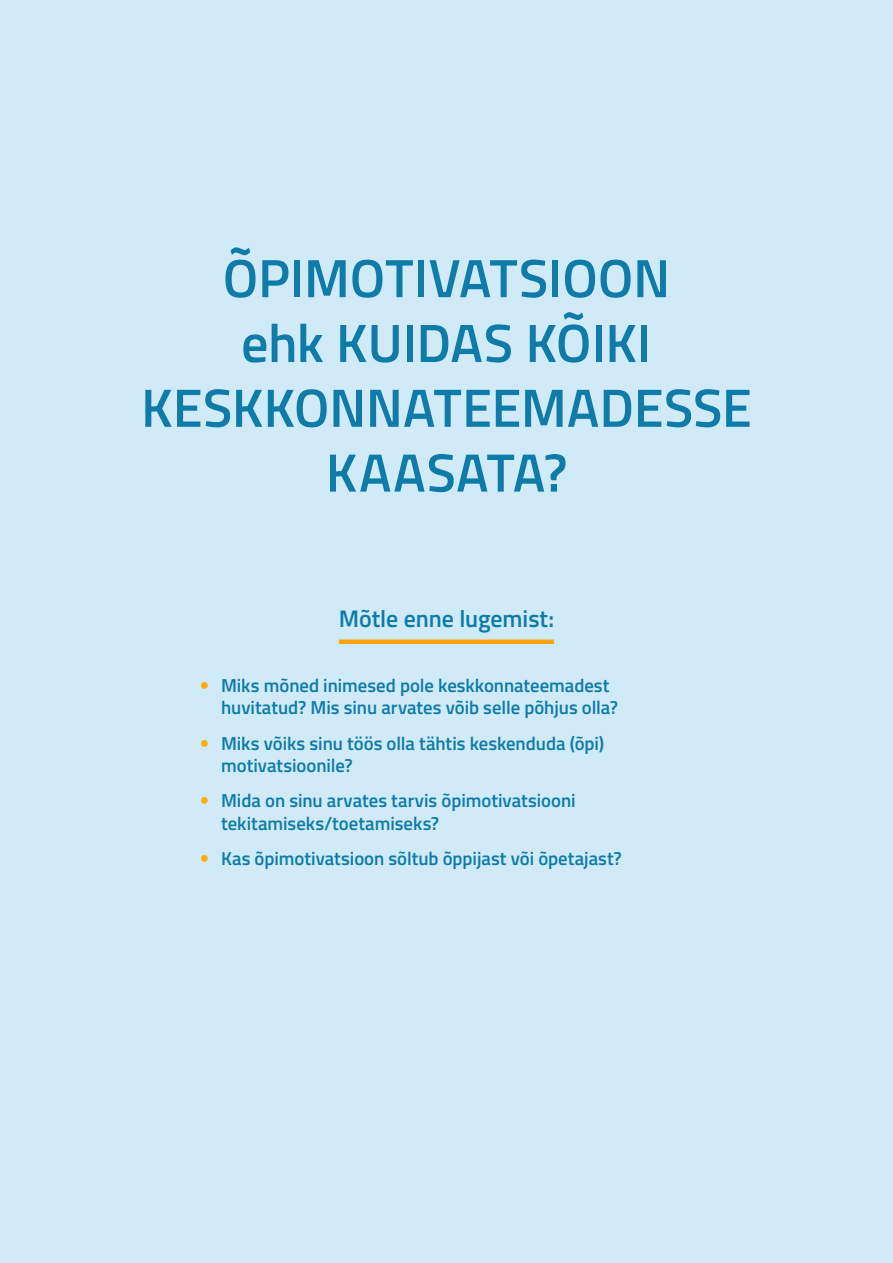
<style>
.page{position:relative;width:893px;height:1263px;background:#d0ebf7}
.page>*{position:absolute;margin:0;border:0;box-sizing:border-box;transform-origin:0 0}
.t1{font:600 54px/64.8px "Titillium Web";letter-spacing:-.005em;color:#0f7ba9;text-align:center}
.t2{font:600 24px "Titillium Web";letter-spacing:-.005em;color:#0f7ba9}
.t3{font:600 18.75px/22.5px "Titillium Web";color:#0f7ba9}
.s1{font-family:"Avenir";font-weight:800;color:#ffad05}
</style>
<div class="page">
<div style="left:339px;top:639px;width:215px;height:5px;background:#fca311"></div>
<h1 class="t1" style="left:141px;top:243px;width:612px">ÕPIMOTIVATSIOON<br>ehk KUIDAS KÕIKI<br>KESKKONNATEEMADESSE<br>KAASATA?</h1>
<p class="t2" style="left:339px;top:600px;width:217px">Mõtle enne lugemist:</p>
<p class="t3" style="left:221px;top:673px;width:398px;text-indent:-21px"><span class="s1">•</span> Miks mõned inimesed pole keskkonnateemadest huvitatud? Mis sinu arvates võib selle põhjus olla?</p>
<p class="t3" style="left:221px;top:731px;width:385px;text-indent:-21px"><span class="s1">•</span> Miks võiks sinu töös olla tähtis keskenduda (õpi) motivatsioonile?</p>
<p class="t3" style="left:221px;top:788px;width:356px;text-indent:-21px"><span class="s1">•</span> Mida on sinu arvates tarvis õpimotivatsiooni tekitamiseks/toetamiseks?</p>
<p class="t3" style="left:200px;top:846px;width:423px"><span class="s1">•</span> Kas õpimotivatsioon sõltub õppijast või õpetajast?</p>
</div>
